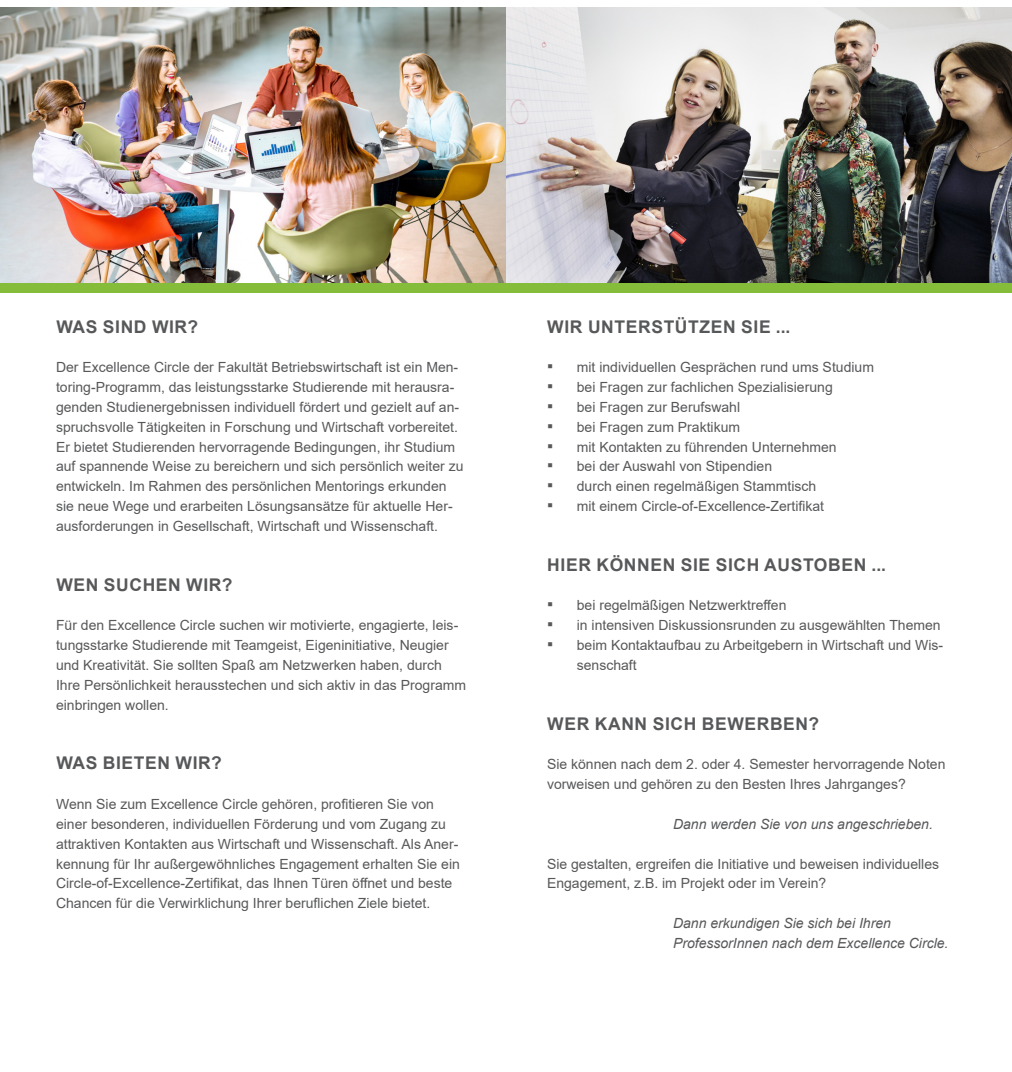
<style>
.page{position:relative;width:1012px;height:1072px;background:#fff}
.page>*{position:absolute;margin:0;border:0;box-sizing:border-box;transform-origin:0 0}
.t1{font:700 17.5px "Arial";letter-spacing:.035em;color:#57585a}
.t2{font:14px/19.8px "Arial";color:#57585a}
.t3{font:italic 14px/19.8px "Arial";color:#57585a}
.s1{font-size:17.5px}
</style>
<div class="page">
<div style="left:0;top:283px;width:1012px;height:10px;background:#85bd3b"></div>
<img style="left:0;top:7px;width:506px;height:276px">
<img style="left:506px;top:7px;width:506px;height:276px">
<p class="t1" style="left:56px;top:314px;width:143px">WAS SIND WIR?</p>
<p class="t2" style="left:56px;top:357px;width:409px">Der Excellence Circle der Fakultät Betriebswirtschaft ist ein Men&shy;toring-Programm, das leistungsstarke Studierende mit herausra&shy;genden Studienergebnissen individuell fördert und gezielt auf an&shy;spruchsvolle Tätigkeiten in Forschung und Wirtschaft vorbereitet.<br>Er bietet Studierenden hervorragende Bedingungen, ihr Studium auf spannende Weise zu bereichern und sich persönlich weiter zu entwickeln. Im Rahmen des persönlichen Mentorings erkunden sie neue Wege und erarbeiten Lösungsansätze für aktuelle Her&shy;ausforderungen in Gesellschaft, Wirtschaft und Wissenschaft.</p>
<p class="t1" style="left:56px;top:572px;width:178px">WEN SUCHEN WIR?</p>
<p class="t2" style="left:56px;top:615px;width:412px">Für den Excellence Circle suchen wir motivierte, engagierte, leis&shy;tungsstarke Studierende mit Teamgeist, Eigeninitiative, Neugier und Kreativität. Sie sollten Spaß am Netzwerken haben, durch Ihre Persönlichkeit herausstechen und sich aktiv in das Programm einbringen wollen.</p>
<p class="t1" style="left:56px;top:750px;width:167px">WAS BIETEN WIR?</p>
<p class="t2" style="left:56px;top:794px;width:405px">Wenn Sie zum Excellence Circle gehören, profitieren Sie von einer besonderen, individuellen Förderung und vom Zugang zu attraktiven Kontakten aus Wirtschaft und Wissenschaft. Als Aner&shy;kennung für Ihr außergewöhnliches Engagement erhalten Sie ein Circle-of-Excellence-Zertifikat, das Ihnen Türen öffnet und beste Chancen für die Verwirklichung Ihrer beruflichen Ziele bietet.</p>
<p class="t1" style="left:547px;top:314px;width:245px">WIR UNTERSTÜTZEN SIE ...</p>
<p class="t2" style="left:547px;top:357px;width:328px"><span class="s1">▪</span> mit individuellen Gesprächen rund ums Studium</p>
<p class="t2" style="left:547px;top:377px;width:287px"><span class="s1">▪</span> bei Fragen zur fachlichen Spezialisierung</p>
<p class="t2" style="left:547px;top:397px;width:195px"><span class="s1">▪</span> bei Fragen zur Berufswahl</p>
<p class="t2" style="left:547px;top:417px;width:195px"><span class="s1">▪</span> bei Fragen zum Praktikum</p>
<p class="t2" style="left:547px;top:437px;width:291px"><span class="s1">▪</span> mit Kontakten zu führenden Unternehmen</p>
<p class="t2" style="left:547px;top:456px;width:227px"><span class="s1">▪</span> bei der Auswahl von Stipendien</p>
<p class="t2" style="left:547px;top:476px;width:271px"><span class="s1">▪</span> durch einen regelmäßigen Stammtisch</p>
<p class="t2" style="left:547px;top:496px;width:279px"><span class="s1">▪</span> mit einem Circle-of-Excellence-Zertifikat</p>
<p class="t1" style="left:547px;top:552px;width:340px">HIER KÖNNEN SIE SICH AUSTOBEN ...</p>
<p class="t2" style="left:547px;top:595px;width:241px"><span class="s1">▪</span> bei regelmäßigen Netzwerktreffen</p>
<p class="t2" style="left:547px;top:615px;width:395px"><span class="s1">▪</span> in intensiven Diskussionsrunden zu ausgewählten Themen</p>
<p class="t2" style="left:577px;top:635px;width:368px;text-indent:-30px"><span class="s1">▪</span> beim Kontaktaufbau zu Arbeitgebern in Wirtschaft und Wis&shy;senschaft</p>
<p class="t1" style="left:547px;top:711px;width:273px">WER KANN SICH BEWERBEN?</p>
<p class="t2" style="left:547px;top:754px;width:400px">Sie können nach dem 2. oder 4. Semester hervorragende Noten vorweisen und gehören zu den Besten Ihres Jahrganges?</p>
<p class="t3" style="left:673px;top:814px;width:261px">Dann werden Sie von uns angeschrieben.</p>
<p class="t2" style="left:547px;top:853px;width:394px">Sie gestalten, ergreifen die Initiative und beweisen individuelles<br>Engagement, z.B. im Projekt oder im Verein?</p>
<p class="t3" style="left:673px;top:913px;width:277px">Dann erkundigen Sie sich bei Ihren<br>ProfessorInnen nach dem Excellence Circle.</p>
</div>
